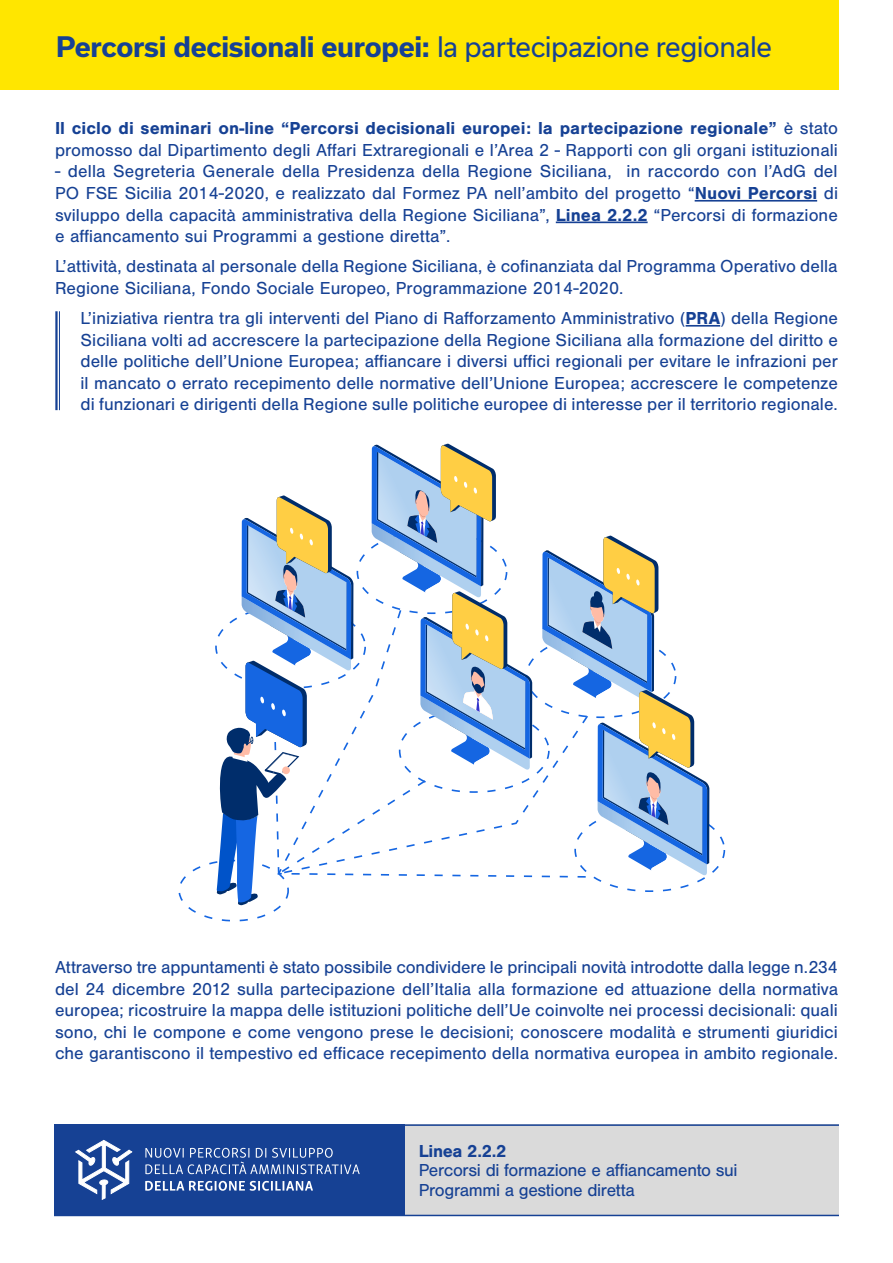
<style>
.page{position:relative;width:893px;height:1263px;background:#fff}
.page>*{position:absolute;margin:0;border:0;box-sizing:border-box;transform-origin:0 0}
.t1{font:700 27px "Usual";letter-spacing:-.01em;color:#164194}
.t2{font:18px/21.6px "Nimbus San";color:#164194;text-align:justify}
.t3{font:18px/19.5px "Nimbus San";letter-spacing:-.02em;color:#164194}
.t4{font:700 18px "Nimbus San";letter-spacing:-.02em;color:#164194}
.s1{font-weight:400}
.s2{font-weight:700}
</style>
<div class="page">
<div style="left:0;top:0;width:839px;height:89px;background:#ffe600"></div>
<div style="left:388px;top:1124px;width:451px;height:91px;background:#dadada"></div>
<div style="left:54px;top:1124px;width:350px;height:91px;background:#164194"></div>
<hr style="left:54px;top:1215px;width:785px;height:1px;background:#164194">
<svg style="left:75px;top:1140px;width:57px;height:60px"></svg>
<svg style="left:145px;top:1181px;width:168px;height:10px"></svg>
<svg style="left:145px;top:1148px;width:215px;height:26px"></svg>
<hr style="left:398px;top:1124px;width:441px;height:2px;background:#164194">
<hr style="left:695px;top:200px;width:122px;height:2px;background:#164194">
<hr style="left:556px;top:221px;width:92px;height:2px;background:#164194">
<hr style="left:686px;top:325px;width:34px;height:2px;background:#164194">
<svg style="left:179px;top:444px;width:546px;height:477px"></svg>
<hr style="left:59px;top:311px;width:1px;height:99px;background:#164194">
<hr style="left:55px;top:311px;width:3px;height:99px;background:#164194">
<h1 class="t1" style="left:56px;top:31px;width:717px">Percorsi decisionali europei: <span class="s1">la partecipazione regionale</span></h1>
<p class="t2" style="left:55px;top:118px;width:784px"><span class="s2">Il ciclo di seminari on-line “Percorsi decisionali europei: la partecipazione regionale”</span> è stato promosso dal Dipartimento degli Affari Extraregionali e l’Area 2 - Rapporti con gli organi istituzionali</p>
<p class="t2" style="left:55px;top:161px;width:784px">- della Segreteria Generale della Presidenza della Regione Siciliana, in raccordo con l’AdG del PO FSE Sicilia 2014-2020, e realizzato dal Formez PA nell’ambito del progetto “<span class="s2">Nuovi Percorsi</span> di sviluppo della capacità amministrativa della Regione Siciliana”, <span class="s2">Linea 2.2.2</span> “Percorsi di formazione e affiancamento sui Programmi a gestione diretta”.</p>
<p class="t2" style="left:55px;top:256px;width:784px">L’attività, destinata al personale della Regione Siciliana, è cofinanziata dal Programma Operativo della<br>Regione Siciliana, Fondo Sociale Europeo, Programmazione 2014-2020.</p>
<p class="t2" style="left:81px;top:307px;width:759px">L’iniziativa rientra tra gli interventi del Piano di Rafforzamento Amministrativo (<span class="s2">PRA</span>) della Regione Siciliana volti ad accrescere la partecipazione della Regione Siciliana alla formazione del diritto e delle politiche dell’Unione Europea; affiancare i diversi uffici regionali per evitare le infrazioni per il mancato o errato recepimento delle normative dell’Unione Europea; accrescere le competenze di funzionari e dirigenti della Regione sulle politiche europee di interesse per il territorio regionale.</p>
<p class="t2" style="left:55px;top:956px;width:784px">Attraverso tre appuntamenti è stato possibile condividere le principali novità introdotte dalla legge n.234 del 24 dicembre 2012 sulla partecipazione dell’Italia alla formazione ed attuazione della normativa europea; ricostruire la mappa delle istituzioni politiche dell’Ue coinvolte nei processi decisionali: quali sono, chi le compone e come vengono prese le decisioni; conoscere modalità e strumenti giuridici che garantiscono il tempestivo ed efficace recepimento della normativa europea in ambito regionale.</p>
<p class="t4" style="left:419px;top:1141px;width:89px">Linea 2.2.2</p>
<p class="t3" style="left:419px;top:1161px;width:320px">Percorsi di formazione e affiancamento sui<br>Programmi a gestione diretta</p>
</div>
